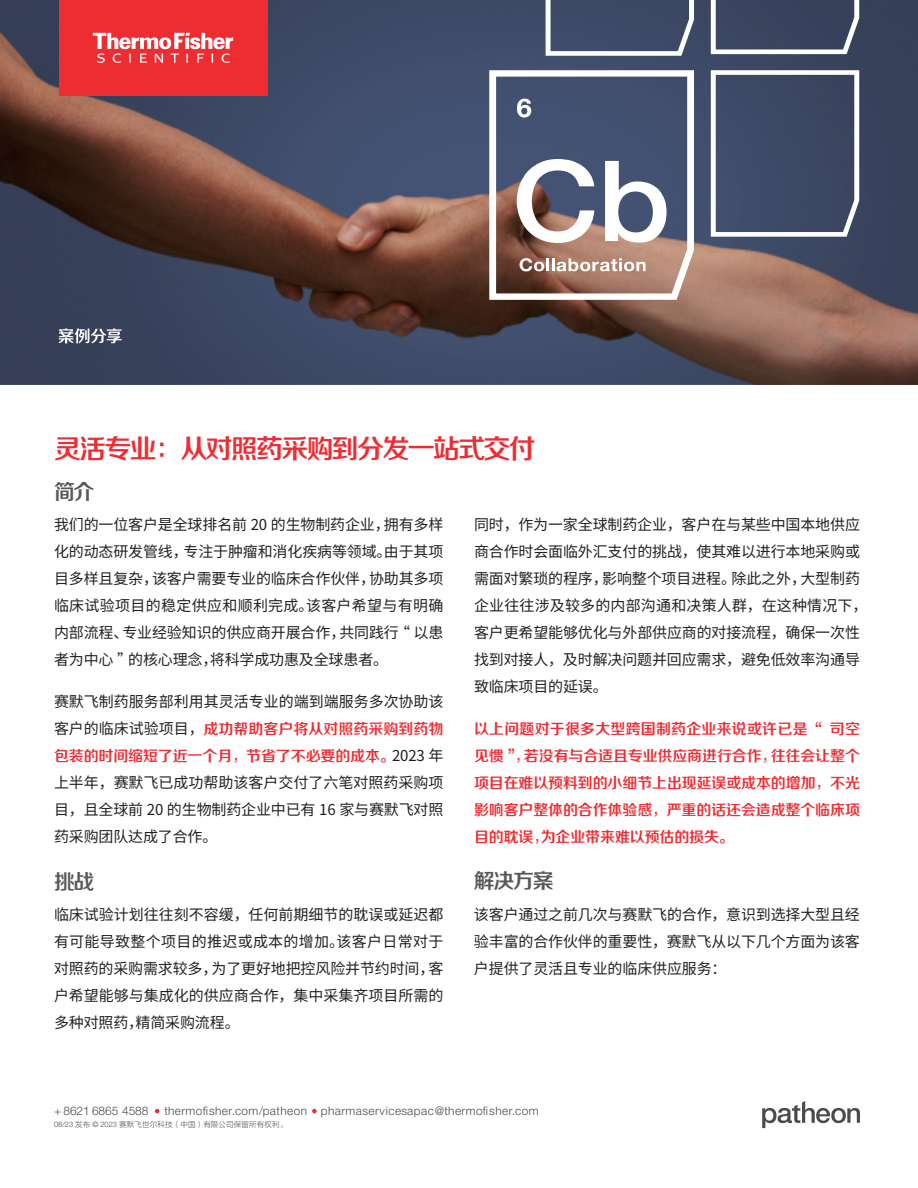
<style>
.page{position:relative;width:918px;height:1188px;background:#fff}
.page>*{position:absolute;margin:0;border:0;box-sizing:border-box;transform-origin:0 0}
.t1{font:27px "FZZZHONGHK GBK1 0";letter-spacing:-.065em;color:#ee2d33}
.t2{font:21px "FZZZHONGHK GBK1 0";letter-spacing:-.065em;color:#57585a}
.t3{font:15px/27px "Source Han Sans CN";letter-spacing:-.01em;color:#231f20;text-align:justify}
.t4{font:15px/27px "FZZZHONGHK GBK1 0";letter-spacing:-.01em;color:#ee2d33}
.t5{font:300 11.85px "Helvetica Neue LT Std";letter-spacing:.035em;color:#4c4b4b}
.t6{font:300 11.85px "Helvetica Neue LT Std";color:#4c4b4b}
.t7{font:7.5px "FZLTXHK GBK1 0";letter-spacing:.02em;color:#4c4b4b}
.s1{font-family:"Source Han Sans CN";color:#231f20}
.s2{font-family:"Helvetica Neue LT Std";font-weight:300}
</style>
<div class="page">
<svg style="left:155px;top:1109px;width:4px;height:4px"></svg>
<svg style="left:312px;top:1109px;width:5px;height:4px"></svg>
<svg style="left:0;top:0;width:918px;height:384px;background:#4f4853"></svg>
<svg style="left:59px;top:329px;width:63px;height:14px"></svg>
<div style="left:59px;top:0;width:208px;height:96px;background:#ee2d33"></div>
<svg style="left:93px;top:33px;width:140px;height:30px"></svg>
<svg style="left:489px;top:70px;width:205px;height:230px;background:#797481"></svg>
<svg style="left:711px;top:70px;width:148px;height:167px;background:#535d76"></svg>
<svg style="left:711px;top:0;width:148px;height:54px;background:#545d73"></svg>
<svg style="left:546px;top:0;width:148px;height:56px;background:#57627b"></svg>
<svg style="left:517px;top:159px;width:77px;height:84px"></svg>
<svg style="left:605px;top:161px;width:62px;height:82px"></svg>
<svg style="left:520px;top:258px;width:126px;height:13px"></svg>
<svg style="left:517px;top:99px;width:14px;height:19px"></svg>
<svg style="left:762px;top:1101px;width:98px;height:27px"></svg>
<h1 class="t1" style="left:54px;top:434px;width:483px">灵活专业：从对照药采购到分发一站式交付</h1>
<h2 class="t2" style="left:54px;top:480px;width:42px">简介</h2>
<p class="t3" style="left:54px;top:512px;width:391px">我们的一位客户是全球排名前 20 的生物制药企业，拥有多样化的动态研发管线，专注于肿瘤和消化疾病等领域。由于其项目多样且复杂，该客户需要专业的临床合作伙伴，协助其多项临床试验项目的稳定供应和顺利完成。该客户希望与有明确内部流程、专业经验知识的供应商开展合作，共同践行“ 以患者为中心 ”的核心理念，将科学成功惠及全球患者。</p>
<p class="t3" style="left:54px;top:689px;width:391px">赛默飞制药服务部利用其灵活专业的端到端服务多次协助该</p>
<p class="t4" style="left:54px;top:717px;width:391px"><span class="s1">客户的临床试验项目，</span>成功帮助客户将从对照药采购到药物包装的时间缩短了近一个月，节省了不必要的成本。<span class="s1">2023 年</span></p>
<p class="t3" style="left:54px;top:770px;width:391px">上半年，赛默飞已成功帮助该客户交付了六笔对照药采购项目，且全球前 20 的生物制药企业中已有 16 家与赛默飞对照药采购团队达成了合作。</p>
<h2 class="t2" style="left:54px;top:870px;width:42px">挑战</h2>
<p class="t3" style="left:54px;top:902px;width:391px">临床试验计划往往刻不容缓，任何前期细节的耽误或延迟都有可能导致整个项目的推迟或成本的增加。该客户日常对于对照药的采购需求较多，为了更好地把控风险并节约时间，客户希望能够与集成化的供应商合作，集中采集齐项目所需的多种对照药，精简采购流程。</p>
<p class="t3" style="left:474px;top:512px;width:395px;text-align:left">同时，作为一家全球制药企业，客户在与某些中国本地供应商合作时会面临外汇支付的挑战，使其难以进行本地采购或需面对繁琐的程序，影响整个项目进程。除此之外，大型制药企业往往涉及较多的内部沟通和决策人群，在这种情况下，客户更希望能够优化与外部供应商的对接流程，确保一次性找到对接人，及时解决问题并回应需求，避免低效率沟通导致临床项目的延误。</p>
<p class="t4" style="left:474px;top:717px;width:388px;text-align:justify">以上问题对于很多大型跨国制药企业来说或许已是“ 司空见惯 ”，若没有与合适且专业供应商进行合作，往往会让整个项目在难以预料到的小细节上出现延误或成本的增加，不光影响客户整体的合作体验感，严重的话还会造成整个临床项目的耽误，为企业带来难以预估的损失。</p>
<h2 class="t2" style="left:474px;top:870px;width:81px">解决方案</h2>
<p class="t3" style="left:474px;top:901px;width:388px">该客户通过之前几次与赛默飞的合作，意识到选择大型且经验丰富的合作伙伴的重要性，赛默飞从以下几个方面为该客户提供了灵活且专业的临床供应服务：</p>
<p class="t6" style="left:54px;top:1104px;width:96px">+ 86 21 6865 4588</p>
<p class="t5" style="left:164px;top:1104px;width:376px">thermofisher.com/patheon pharmaservicesapac@thermofisher.com</p>
<p class="t7" style="left:54px;top:1120px;width:235px"><span class="s2">08/23</span> 发布 <span class="s2">© 2023</span> 赛默飞世尔科技（中国）有限公司保留所有权利。</p>
</div>
